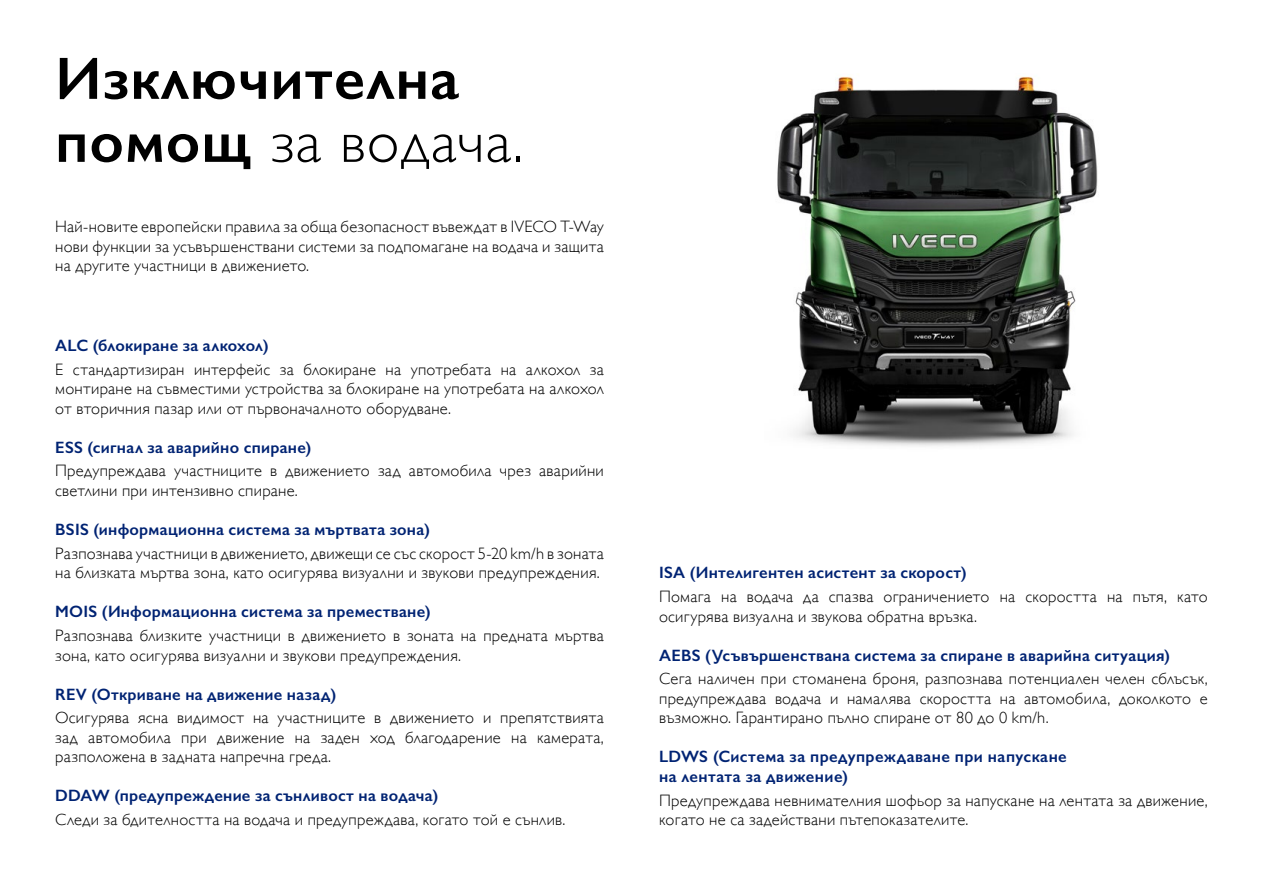
<style>
.page{position:relative;width:1263px;height:893px;background:#fff}
.page>*{position:absolute;margin:0;border:0;box-sizing:border-box;transform-origin:0 0}
.t1{font:600 60px/63px "Gill Sans";letter-spacing:.02em;color:#000}
.t2{font:300 16.5px/19.5px "Gill Sans";letter-spacing:.02em;color:#000}
.t3{font:600 16.5px/19.5px "Gill Sans";letter-spacing:.02em;color:#002373}
.s1{font-weight:300}
</style>
<div class="page">
<img style="left:777px;top:76px;width:321px;height:370px">
<h1 class="t1" style="left:55px;top:47px;width:469px">Изключителна помощ <span class="s1">за водача.</span></h1>
<p class="t2" style="left:55px;top:216px;width:550px;text-align:justify">Най-новите европейски правила за обща безопасност въвеждат в IVECO Т-Way нови функции за усъвършенствани системи за подпомагане на водача и защита на другите участници в движението.</p>
<p class="t3" style="left:55px;top:335px;width:215px">ALC (блокиране за алкохол)</p>
<p class="t2" style="left:55px;top:359px;width:550px;text-align:justify">Е стандартизиран интерфейс за блокиране на употребата на алкохол за монтиране на съвместими устройства за блокиране на употребата на алкохол от вторичния пазар или от първоначалното оборудване.</p>
<p class="t3" style="left:55px;top:437px;width:258px">ESS (сигнал за аварийно спиране)</p>
<p class="t2" style="left:55px;top:460px;width:550px">Предупреждава участниците в движението зад автомобила чрез аварийни светлини при интензивно спиране.</p>
<p class="t3" style="left:55px;top:519px;width:376px">BSIS (информационна система за мъртвата зона)</p>
<p class="t2" style="left:55px;top:543px;width:550px">Разпознава участници в движението, движещи се със скорост 5-20 km/h в зоната на близката мъртва зона, като осигурява визуални и звукови предупреждения.</p>
<p class="t3" style="left:55px;top:602px;width:377px">MOIS (Информационна система за преместване)</p>
<p class="t2" style="left:55px;top:625px;width:550px">Разпознава близките участници в движението в зоната на предната мъртва зона, като осигурява визуални и звукови предупреждения.</p>
<p class="t3" style="left:55px;top:684px;width:283px">REV (Oткриване на движение назад)</p>
<p class="t2" style="left:55px;top:707px;width:550px;text-align:justify">Осигурява ясна видимост на участниците в движението и препятствията зад автомобила при движение на заден ход благодарение на камерата, разположена в задната напречна греда.</p>
<p class="t3" style="left:55px;top:786px;width:385px">DDAW (предупреждение за сънливост на водача)</p>
<p class="t2" style="left:55px;top:809px;width:512px">Следи за бдителността на водача и предупреждава, когато той е сънлив.</p>
<p class="t3" style="left:659px;top:563px;width:309px">ISA (Интелигентен асистент за скорост)</p>
<p class="t2" style="left:659px;top:586px;width:550px">Помага на водача да спазва ограничението на скоростта на пътя, като осигурява визуална и звукова обратна връзка.</p>
<p class="t3" style="left:659px;top:645px;width:512px">АЕBS (Усъвършенствана система за спиране в аварийна ситуация)</p>
<p class="t2" style="left:659px;top:668px;width:550px;text-align:justify">Сега наличен при стоманена броня, разпознава потенциален челен сблъсък, предупреждава водача и намалява скоростта на автомобила, доколкото е възможно. Гарантирано пълно спиране от 80 до 0 km/h.</p>
<p class="t3" style="left:659px;top:747px;width:409px">LDWS (Система за предупреждаване при напускане на лентата за движение)</p>
<p class="t2" style="left:659px;top:790px;width:550px">Предупреждава невнимателния шофьор за напускане на лентата за движение, когато не са задействани пътепоказателите.</p>
</div>
